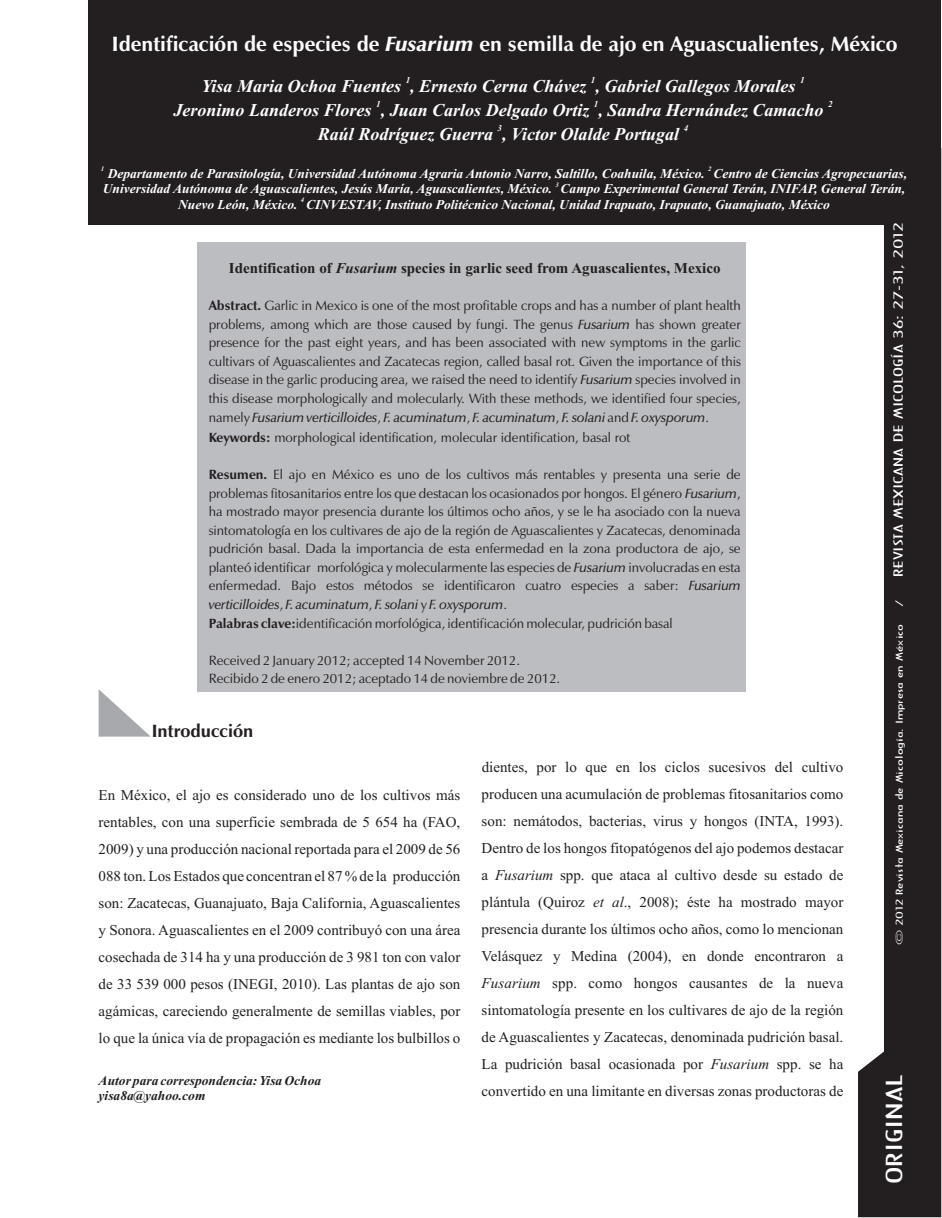
<style>
.page{position:relative;width:942px;height:1218px;background:#fff}
.page>*{position:absolute;margin:0;border:0;box-sizing:border-box;transform-origin:0 0}
.t1{font:700 21px "Zapf Humanist 601 BT";color:#fff}
.t2{font:21px "Architecture Plain";color:#fff;scale:2 1}
.t3{font:italic 700 18px "Times New Roman";color:#fff}
.t4{font:700 18px "Zapf Humanist 601 BT";color:#231f20}
.t5{font:15px/27px "Times New Roman";color:#231f20;text-align:justify}
.t6{font:700 15px "Times New Roman";color:#231f20}
.t7{font:13.5px/18.5px "Zapf Humanist 601 BT";color:#231f20}
.t8{font:italic 700 13.5px "Times New Roman";color:#fff}
.t9{font:italic 700 13.5px/15px "Times New Roman";color:#231f20}
.t10{font:12px "Architecture Plain";color:#fff;scale:2 1}
.t11{font:9px "Architecture Plain";color:#fff;scale:2 1}
.t12{font:italic 700 9px "Times New Roman";color:#fff}
.t13{font:italic 700 6.75px "Times New Roman";color:#fff}
.s1{font-weight:900;font-style:italic}
.s2{font-style:italic}
.s3{font-weight:700}
.s4{font-weight:600;font-style:italic}
</style>
<div class="page">
<svg style="left:858px;top:225px;width:82px;height:992px;fill:#231f20"></svg>
<div style="left:88px;top:1px;width:852px;height:224px;background:#231f20"></div>
<div style="left:197px;top:242px;width:548px;height:450px;background:#bcbdc0"></div>
<svg style="left:99px;top:690px;width:51px;height:46px"></svg>
<h1 class="t1" style="left:112px;top:35px;width:786px">Identificación de especies de <span class="s1">Fusarium</span> en semilla de ajo en Aguascualientes, México</h1>
<p class="t12" style="left:405px;top:77px;width:6px">1</p>
<p class="t12" style="left:590px;top:77px;width:6px">1</p>
<p class="t12" style="left:799px;top:77px;width:6px">1</p>
<h2 class="t3" style="left:201px;top:80px;width:595px">Yisa Maria Ochoa Fuentes , Ernesto Cerna Chávez , Gabriel Gallegos Morales</h2>
<p class="t12" style="left:376px;top:101px;width:6px">1</p>
<p class="t12" style="left:593px;top:101px;width:6px">1</p>
<p class="t12" style="left:827px;top:101px;width:6px">2</p>
<h2 class="t3" style="left:173px;top:104px;width:651px">Jeronimo Landeros Flores , Juan Carlos Delgado Ortiz , Sandra Hernández Camacho</h2>
<p class="t12" style="left:497px;top:125px;width:6px">3</p>
<p class="t12" style="left:683px;top:125px;width:6px">4</p>
<h2 class="t3" style="left:318px;top:128px;width:363px">Raúl Rodríguez Guerra , Victor Olalde Portugal</h2>
<p class="t13" style="left:101px;top:166px;width:5px">1</p>
<p class="t13" style="left:708px;top:166px;width:5px">2</p>
<p class="t8" style="left:108px;top:168px;width:800px">Departamento de Parasitología, Universidad Autónoma Agraria Antonio Narro, Saltillo, Coahuila, México. Centro de Ciencias Agropecuarias,</p>
<p class="t13" style="left:555px;top:182px;width:5px">3</p>
<p class="t8" style="left:103px;top:184px;width:803px">Universidad Autónoma de Aguascalientes, Jesús María, Aguascalientes, México. Campo Experimental General Terán, INIFAP, General Terán,</p>
<p class="t13" style="left:301px;top:198px;width:5px">4</p>
<p class="t8" style="left:178px;top:200px;width:653px">Nuevo León, México. CINVESTAV, Instituto Politécnico Nacional, Unidad Irapuato, Irapuato, Guanajuato, México</p>
<p class="t6" style="left:229px;top:263px;width:493px">Identification of <span class="s2">Fusarium</span> species in garlic seed from Aguascalientes, Mexico</p>
<p class="t7" style="left:209px;top:298px;width:533px;text-align:justify"><span class="s3">Abstract.</span> Garlic in Mexico is one of the most profitable crops and has a number of plant health problems, among which are those caused by fungi. The genus <span class="s4">Fusarium</span> has shown greater presence for the past eight years, and has been associated with new symptoms in the garlic cultivars of Aguascalientes and Zacatecas region, called basal rot. Given the importance of this disease in the garlic producing area, we raised the need to identify <span class="s4">Fusarium</span> species involved in this disease morphologically and molecularly. With these methods, we identified four species, namely <span class="s4">Fusarium verticilloides</span>, <span class="s4">F. acuminatum</span>, <span class="s4">F. acuminatum</span>, <span class="s4">F. solani</span> and <span class="s4">F. oxysporum</span>.</p>
<p class="t7" style="left:209px;top:429px;width:423px"><span class="s3">Keywords:</span> morphological identification, molecular identification, basal rot</p>
<p class="t7" style="left:208px;top:466px;width:533px"><span class="s3">Resumen.</span> El ajo en México es uno de los cultivos más rentables y presenta una serie de problemas fitosanitarios entre los que destacan los ocasionados por hongos. El género <span class="s4">Fusarium</span>, ha mostrado mayor presencia durante los últimos ocho años, y se le ha asociado con la nueva sintomatología en los cultivares de ajo de la región de Aguascalientes y Zacatecas, denominada pudrición basal. Dada la importancia de esta enfermedad en la zona productora de ajo, se planteó identificar morfológica y molecularmente las especies de <span class="s4">Fusarium</span> involucradas en esta enfermedad. Bajo estos métodos se identificaron cuatro especies a saber: <span class="s4">Fusarium verticilloides</span>, <span class="s4">F. acuminatum</span>, <span class="s4">F. solani</span> y <span class="s4">F. oxysporum</span>.<br><span class="s3">Palabras clave:</span>identificación morfológica, identificación molecular, pudrición basal</p>
<p class="t7" style="left:208px;top:652px;width:353px">Received 2 January 2012; accepted 14 November 2012.<br>Recibido 2 de enero 2012; aceptado 14 de noviembre de 2012.</p>
<h2 class="t4" style="left:152px;top:723px;width:103px">Introducción</h2>
<p class="t5" style="left:99px;top:782px;width:363px">En México, el ajo es considerado uno de los cultivos más rentables, con una superficie sembrada de 5 654 ha (FAO, 2009) y una producción nacional reportada para el 2009 de 56<br>088 ton. Los Estados que concentran el 87 % de la producción son: Zacatecas, Guanajuato, Baja California, Aguascalientes y Sonora. Aguascalientes en el 2009 contribuyó con una área cosechada de 314 ha y una producción de 3 981 ton con valor de 33 539 000 pesos (INEGI, 2010). Las plantas de ajo son agámicas, careciendo generalmente de semillas viables, por lo que la única vía de propagación es mediante los bulbillos o</p>
<p class="t9" style="left:99px;top:1074px;width:224px">Autor para correspondencia: Yisa Ochoa yisa8a@yahoo.com</p>
<p class="t5" style="left:481px;top:755px;width:363px">dientes, por lo que en los ciclos sucesivos del cultivo producen una acumulación de problemas fitosanitarios como son: nemátodos, bacterias, virus y hongos (INTA, 1993).<br>Dentro de los hongos fitopatógenos del ajo podemos destacar a <span class="s2">Fusarium</span> spp. que ataca al cultivo desde su estado de plántula (Quiroz <span class="s2">et al</span>., 2008); éste ha mostrado mayor presencia durante los últimos ocho años, como lo mencionan Velásquez y Medina (2004), en donde encontraron a <span class="s2">Fusarium</span> spp. como hongos causantes de la nueva sintomatología presente en los cultivares de ajo de la región de Aguascalientes y Zacatecas, denominada pudrición basal.<br>La pudrición basal ocasionada por <span class="s2">Fusarium</span> spp. se ha convertido en una limitante en diversas zonas productoras de</p>
<p class="t10" style="left:892px;top:577px;width:178px;rotate:-90deg">REVISTA MEXICANA DE MICOLOGÍA 36: 27-31, 2012</p>
<p class="t11" style="left:894px;top:607px;width:5px;rotate:-90deg">/</p>
<p class="t11" style="left:894px;top:945px;width:162px;rotate:-90deg">© 2012 Revista Mexicana de Micología. Impresa en México</p>
<h1 class="t2" style="left:884px;top:1184px;width:56px;rotate:-90deg">ORIGINAL</h1>
</div>
